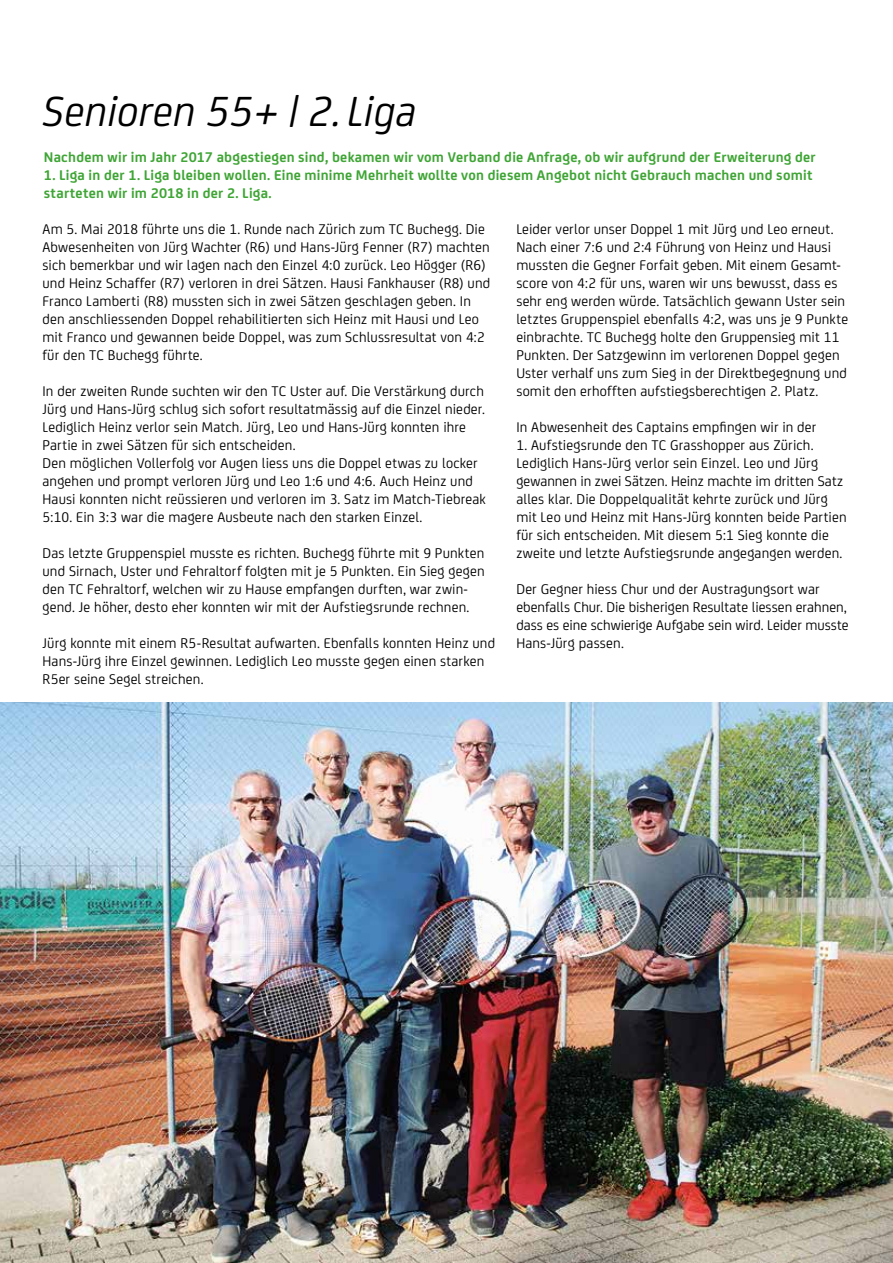
<style>
.page{position:relative;width:893px;height:1263px;background:#fff}
.page>*{position:absolute;margin:0;border:0;box-sizing:border-box;transform-origin:0 0}
.t1{font:italic 45px "FS Joey";color:#000}
.t2{font:15px/18px "FS Joey";letter-spacing:.01em;color:#000}
.t3{font:700 15px/18px "FS Joey";letter-spacing:.015em;color:#3fa535}
</style>
<div class="page">
<img style="left:0;top:702px;width:893px;height:561px">
<h1 class="t1" style="left:43px;top:80px;width:375px">Senioren 55+ | 2.Liga</h1>
<p class="t3" style="left:44px;top:147px;width:773px">Nachdem wir im Jahr 2017 abgestiegen sind, bekamen wir vom Verband die Anfrage, ob wir aufgrund der Erweiterung der</p>
<p class="t3" style="left:44px;top:165px;width:770px">1. Liga in der 1. Liga bleiben wollen. Eine minime Mehrheit wollte von diesem Angebot nicht Gebrauch machen und somit starteten wir im 2018 in der 2. Liga.</p>
<p class="t2" style="left:43px;top:219px;width:449px">Am 5. Mai 2018 führte uns die 1. Runde nach Zürich zum TC Buchegg. Die Abwesenheiten von Jürg Wachter (R6) und Hans-Jürg Fenner (R7) machten sich bemerkbar und wir lagen nach den Einzel 4:0 zurück. Leo Högger (R6) und Heinz Schaffer (R7) verloren in drei Sätzen. Hausi Fankhauser (R8) und Franco Lamberti (R8) mussten sich in zwei Sätzen geschlagen geben. In den anschliessenden Doppel rehabilitierten sich Heinz mit Hausi und Leo mit Franco und gewannen beide Doppel, was zum Schlussresultat von 4:2 für den TC Buchegg führte.</p>
<p class="t2" style="left:43px;top:381px;width:445px">In der zweiten Runde suchten wir den TC Uster auf. Die Verstärkung durch Jürg und Hans-Jürg schlug sich sofort resultatmässig auf die Einzel nieder.<br>Lediglich Heinz verlor sein Match. Jürg, Leo und Hans-Jürg konnten ihre Partie in zwei Sätzen für sich entscheiden.<br>Den möglichen Vollerfolg vor Augen liess uns die Doppel etwas zu locker angehen und prompt verloren Jürg und Leo 1:6 und 4:6. Auch Heinz und Hausi konnten nicht reüssieren und verloren im 3. Satz im Match-Tiebreak 5:10. Ein 3:3 war die magere Ausbeute nach den starken Einzel.</p>
<p class="t2" style="left:43px;top:543px;width:444px">Das letzte Gruppenspiel musste es richten. Buchegg führte mit 9 Punkten und Sirnach, Uster und Fehraltorf folgten mit je 5 Punkten. Ein Sieg gegen den TC Fehraltorf, welchen wir zu Hause empfangen durften, war zwin&shy;gend. Je höher, desto eher konnten wir mit der Aufstiegsrunde rechnen.</p>
<p class="t2" style="left:43px;top:633px;width:454px">Jürg konnte mit einem R5-Resultat aufwarten. Ebenfalls konnten Heinz und<br>Hans-Jürg ihre Einzel gewinnen. Lediglich Leo musste gegen einen starken<br>R5er seine Segel streichen.</p>
<p class="t2" style="left:516px;top:219px;width:333px">Leider verlor unser Doppel 1 mit Jürg und Leo erneut.<br>Nach einer 7:6 und 2:4 Führung von Heinz und Hausi mussten die Gegner Forfait geben. Mit einem Gesamt&shy;score von 4:2 für uns, waren wir uns bewusst, dass es sehr eng werden würde. Tatsächlich gewann Uster sein letztes Gruppenspiel ebenfalls 4:2, was uns je 9 Punkte einbrachte. TC Buchegg holte den Gruppensieg mit 11<br>Punkten. Der Satzgewinn im verlorenen Doppel gegen Uster verhalf uns zum Sieg in der Direktbegegnung und somit den erhofften aufstiegsberechtigen 2. Platz.</p>
<p class="t2" style="left:516px;top:417px;width:302px">In Abwesenheit des Captains empfingen wir in der</p>
<p class="t2" style="left:516px;top:435px;width:332px">1. Aufstiegsrunde den TC Grasshopper aus Zürich.<br>Lediglich Hans-Jürg verlor sein Einzel. Leo und Jürg gewannen in zwei Sätzen. Heinz machte im dritten Satz alles klar. Die Doppelqualität kehrte zurück und Jürg mit Leo und Heinz mit Hans-Jürg konnten beide Partien für sich entscheiden. Mit diesem 5:1 Sieg konnte die zweite und letzte Aufstiegsrunde angegangen werden.</p>
<p class="t2" style="left:516px;top:579px;width:334px">Der Gegner hiess Chur und der Austragungsort war ebenfalls Chur. Die bisherigen Resultate liessen erahnen, dass es eine schwierige Aufgabe sein wird. Leider musste Hans-Jürg passen.</p>
</div>
